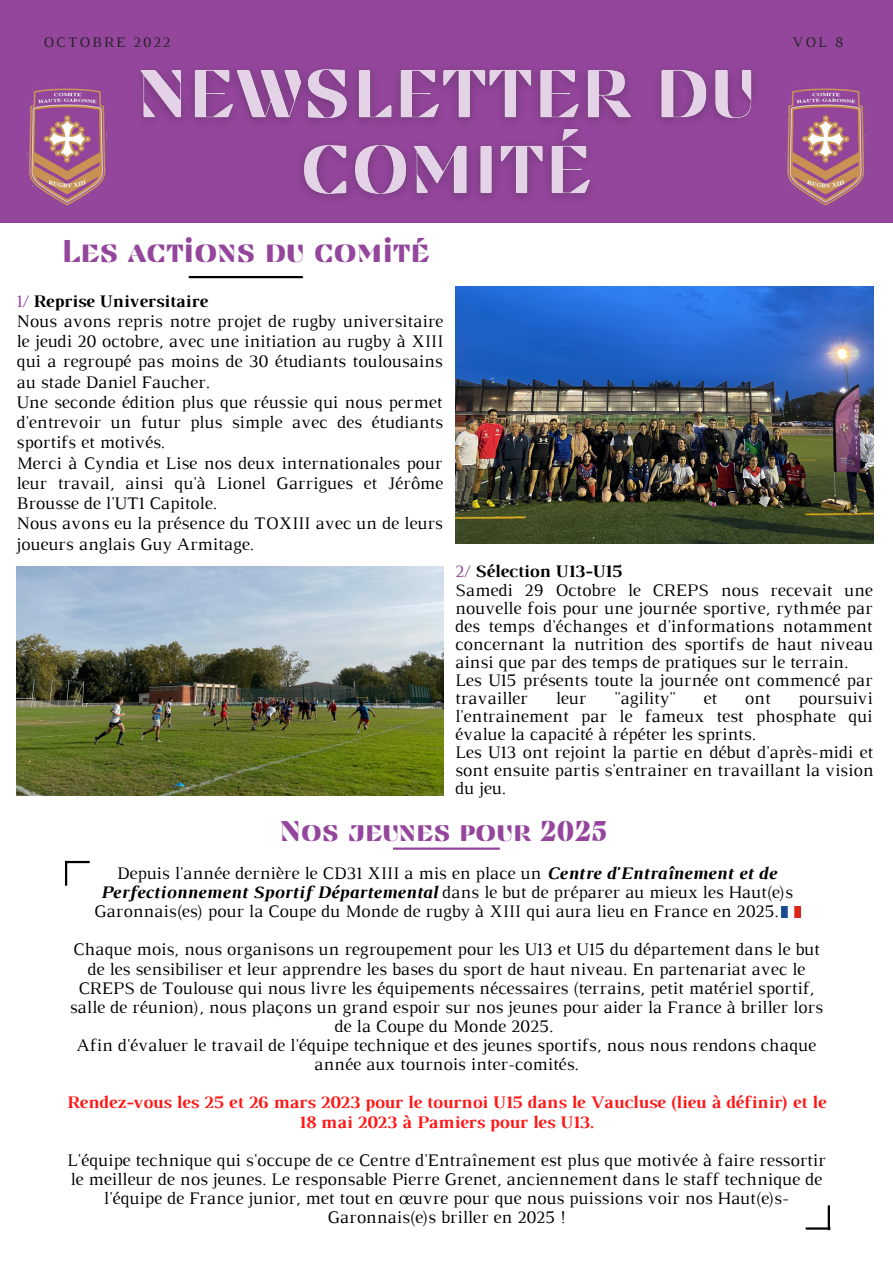
<style>
.page{position:relative;width:893px;height:1264px;background:#fff}
.page>*{position:absolute;margin:0;border:0;box-sizing:border-box;transform-origin:0 0}
.t1{font:31.5px "Findel Display";color:#94469c}
.t2{font:28.5px "Findel Display";color:#94469c}
.t3{font:18px/20.2px "Luthier";color:#000}
.t4{font:700 18px/19px "Luthier";color:#ff1616;text-align:center}
.t5{font:14.85px "Luthier";letter-spacing:.14em;color:#222}
.s1{color:#94469c}
.s2{font-weight:700}
.s3{font-weight:700;font-style:italic}
</style>
<div class="page">
<div style="left:0;top:0;width:892px;height:223px;background:#94469c"></div>
<hr style="left:189px;top:276px;width:113px;height:2px;background:#000">
<img style="left:140px;top:69px;width:614px;height:129px">
<img style="left:27px;top:85px;width:80px;height:124px">
<img style="left:785px;top:85px;width:81px;height:123px">
<img style="left:455px;top:287px;width:418px;height:256px">
<img style="left:16px;top:567px;width:428px;height:228px">
<img style="left:781px;top:906px;width:19px;height:11px">
<hr style="left:65px;top:860px;width:25px;height:3px;background:#000">
<hr style="left:65px;top:861px;width:2px;height:24px;background:#000">
<hr style="left:827px;top:1205px;width:2px;height:25px;background:#000">
<hr style="left:805px;top:1227px;width:25px;height:2px;background:#000">
<hr style="left:393px;top:847px;width:107px;height:2px;background:#94469c">
<p class="t5" style="left:44px;top:36px;width:128px">OCTOBRE 2022</p>
<p class="t5" style="left:792px;top:36px;width:52px">VOL 8</p>
<h1 class="t1" style="left:62px;top:233px;width:369px">Les actions du comité</h1>
<p class="t3" style="left:16px;top:292px;width:428px"><span class="s1">1/</span> <span class="s2">Reprise Universitaire<br></span>Nous avons repris notre projet de rugby universitaire le jeudi 20 octobre, avec une initiation au rugby à XIII qui a regroupé pas moins de 30 étudiants toulousains au stade Daniel Faucher.<br>Une seconde édition plus que réussie qui nous permet d'entrevoir un futur plus simple avec des étudiants sportifs et motivés.<br>Merci à Cyndia et Lise nos deux internationales pour leur travail, ainsi qu'à Lionel Garrigues et Jérôme Brousse de l'UT1 Capitole.<br>Nous avons eu la présence du TOXIII avec un de leurs joueurs anglais Guy Armitage.</p>
<p class="t3" style="left:455px;top:563px;width:419px;line-height:18.1px"><span class="s1">2/</span> <span class="s2">Sélection U13-U15<br></span>Samedi 29 Octobre le CREPS nous recevait une nouvelle fois pour une journée sportive, rythmée par des temps d'échanges et d'informations notamment concernant la nutrition des sportifs de haut niveau ainsi que par des temps de pratiques sur le terrain.<br>Les U15 présents toute la journée ont commencé par travailler</p>
<p class="t3" style="left:555px;top:689px;width:32px">leur</p>
<p class="t3" style="left:614px;top:689px;width:63px">"agility"</p>
<p class="t3" style="left:703px;top:689px;width:15px">et</p>
<p class="t3" style="left:744px;top:689px;width:27px">ont</p>
<p class="t3" style="left:455px;top:691px;width:420px;line-height:18px;text-indent:343px">poursuivi l'entrainement par le fameux test phosphate qui évalue la capacité à répéter les sprints.<br>Les U13 ont rejoint la partie en début d'après-midi et sont ensuite partis s'entrainer en travaillant la vision du jeu.</p>
<h2 class="t2" style="left:280px;top:814px;width:328px">Nos jeunes pour 2025</h2>
<p class="t3" style="left:117px;top:864px;width:660px">Depuis l'année dernière le CD31 XIII a mis en place un <span class="s3">Centre d'Entraînement et de</span></p>
<p class="t3" style="left:100px;top:883px;width:694px"><span class="s3">Perfectionnement Sportif Départemental</span> dans le but de préparer au mieux les Haut(e)s</p>
<p class="t3" style="left:94px;top:902px;width:686px">Garonnais(es) pour la Coupe du Monde de rugby à XIII qui aura lieu en France en 2025.</p>
<p class="t3" style="left:70px;top:941px;width:754px;line-height:19px;text-align:center">Chaque mois, nous organisons un regroupement pour les U13 et U15 du département dans le but de les sensibiliser et leur apprendre les bases du sport de haut niveau. En partenariat avec le CREPS de Toulouse qui nous livre les équipements nécessaires (terrains, petit matériel sportif, salle de réunion), nous plaçons un grand espoir sur nos jeunes pour aider la France à briller lors de la Coupe du Monde 2025.<br>Afin d'évaluer le travail de l'équipe technique et des jeunes sportifs, nous nous rendons chaque année aux tournois inter-comités.</p>
<p class="t4" style="left:67px;top:1094px;width:760px">Rendez-vous les 25 et 26 mars 2023 pour le tournoi U15 dans le Vaucluse (lieu à définir) et le<br>18 mai 2023 à Pamiers pour les U13.</p>
<p class="t3" style="left:67px;top:1151px;width:760px;line-height:19px;text-align:center">L'équipe technique qui s'occupe de ce Centre d'Entraînement est plus que motivée à faire ressortir le meilleur de nos jeunes. Le responsable Pierre Grenet, anciennement dans le staff technique de l'équipe de France junior, met tout en œuvre pour que nous puissions voir nos Haut(e)s-Garonnais(e)s briller en 2025 !</p>
</div>
